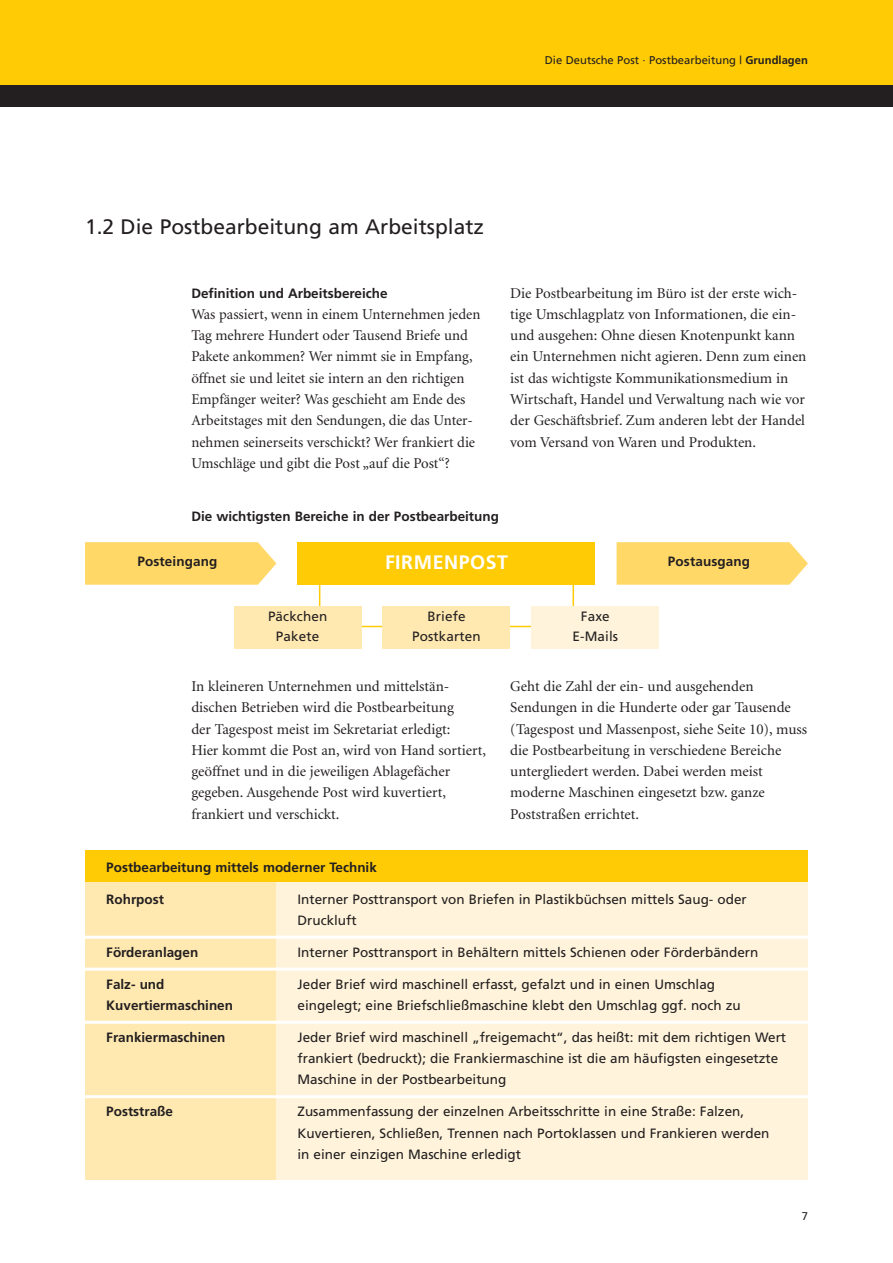
<style>
.page{position:relative;width:893px;height:1263px;background:#fff}
.page>*{position:absolute;margin:0;border:0;box-sizing:border-box;transform-origin:0 0}
.t1{font:21px "Frutiger";color:#231f20}
.t2{font:700 19.5px "Frutiger";letter-spacing:.03em;color:#fff}
.t3{font:15px/21.3px "Minion";color:#231f20}
.t4{font:13.5px/21.3px "Frutiger";color:#231f20;text-align:center}
.t5{font:700 13.5px "Frutiger";color:#231f20}
.t6{font:11.25px "Frutiger";color:#231f20}
.s1{font-weight:700}
</style>
<div class="page">
<div style="left:0;top:0;width:893px;height:85px;background:#ffcb04"></div>
<div style="left:0;top:85px;width:893px;height:21px;background:#231f20"></div>
<div style="left:85px;top:882px;width:191px;height:298px;background:#ffe9b1"></div>
<div style="left:276px;top:882px;width:532px;height:298px;background:#fff4db"></div>
<svg style="left:617px;top:542px;width:191px;height:43px;background:#ffda70"></svg>
<svg style="left:85px;top:542px;width:191px;height:43px;background:#ffda70"></svg>
<div style="left:298px;top:542px;width:297px;height:43px;background:#ffcb04"></div>
<div style="left:531px;top:606px;width:128px;height:42px;background:#fff4db"></div>
<div style="left:234px;top:606px;width:127px;height:42px;background:#ffe9b1"></div>
<div style="left:383px;top:606px;width:127px;height:42px;background:#ffe9b1"></div>
<div style="left:85px;top:850px;width:723px;height:32px;background:#ffcb04"></div>
<hr style="left:85px;top:936px;width:723px;height:3px;background:#fff">
<hr style="left:85px;top:967px;width:723px;height:3px;background:#fff">
<hr style="left:85px;top:1021px;width:723px;height:3px;background:#fff">
<hr style="left:85px;top:1095px;width:723px;height:3px;background:#fff">
<p class="t6" style="left:545px;top:55px;width:265px">Die Deutsche Post · Postbearbeitung | <span class="s1">Grundlagen</span></p>
<h1 class="t1" style="left:85px;top:218px;width:401px">1.2 Die Postbearbeitung am Arbeitsplatz</h1>
<p class="t5" style="left:191px;top:288px;width:198px">Definition und Arbeitsbereiche</p>
<p class="t3" style="left:191px;top:305px;width:291px">Was passiert, wenn in einem Unternehmen jeden Tag mehrere Hundert oder Tausend Briefe und Pakete ankommen? Wer nimmt sie in Empfang, öffnet sie und leitet sie intern an den richtigen Empfänger weiter? Was geschieht am Ende des Arbeitstages mit den Sendungen, die das Unter - nehmen seinerseits verschickt? Wer frankiert die Umschläge und gibt die Post „auf die Post“?</p>
<p class="t3" style="left:510px;top:283px;width:298px">Die Postbearbeitung im Büro ist der erste wich&shy;tige Umschlagplatz von Informationen, die ein&shy;und ausgehen: Ohne diesen Knotenpunkt kann ein Unternehmen nicht agieren. Denn zum einen ist das wichtigste Kommunikationsmedium in Wirtschaft, Handel und Verwaltung nach wie vor der Geschäfts brief. Zum anderen lebt der Handel vom Versand von Waren und Produkten.</p>
<p class="t5" style="left:191px;top:511px;width:309px">Die wichtigsten Bereiche in der Postbearbeitung</p>
<p class="t5" style="left:138px;top:556px;width:81px">Posteingang</p>
<h2 class="t2" style="left:385px;top:554px;width:124px">FIRMENPOST</h2>
<p class="t5" style="left:668px;top:556px;width:84px">Postausgang</p>
<p class="t4" style="left:268px;top:608px;width:61px;line-height:19.5px">Päckchen<br>Pakete</p>
<p class="t4" style="left:412px;top:608px;width:70px;line-height:19.5px">Briefe<br>Postkarten</p>
<p class="t4" style="left:572px;top:608px;width:47px;line-height:19.5px">Faxe<br>E-Mails</p>
<p class="t3" style="left:191px;top:677px;width:296px">In kleineren Unternehmen und mittelstän - dischen Betrieben wird die Postbearbeitung<br>der Tagespost meist im Sekreta riat erledigt:<br>Hier kommt die Post an, wird von Hand sortiert, geöffnet und in die jeweiligen Ablagefächer gegeben. Ausgehende Post wird kuvertiert, frankiert und verschickt.</p>
<p class="t3" style="left:510px;top:677px;width:298px">Geht die Zahl der ein- und ausgehenden Sendungen in die Hunderte oder gar Tausende (Tagespost und Massenpost, siehe Seite 10), muss die Post bearbeitung in verschiedene Bereiche untergliedert werden. Dabei werden meist moderne Maschinen eingesetzt bzw. ganze Poststraßen errichtet.</p>
<p class="t5" style="left:106px;top:862px;width:272px">Postbearbeitung mittels moderner Technik</p>
<p class="t5" style="left:106px;top:893px;width:59px">Rohrpost</p>
<p class="t4" style="left:297px;top:889px;width:451px;text-align:left">Interner Posttransport von Briefen in Plastikbüchsen mittels Saug- oder<br>Druckluft</p>
<p class="t5" style="left:106px;top:947px;width:94px">Förderanlagen</p>
<p class="t4" style="left:297px;top:942px;width:462px">Interner Posttransport in Behältern mittels Schienen oder Förderbändern</p>
<p class="t5" style="left:106px;top:978px;width:60px">Falz- und</p>
<p class="t4" style="left:298px;top:974px;width:419px">Jeder Brief wird maschinell erfasst, gefalzt und in einen Umschlag</p>
<p class="t5" style="left:106px;top:1000px;width:128px">Kuvertiermaschinen</p>
<p class="t4" style="left:298px;top:996px;width:445px">eingelegt; eine Briefschließmaschine klebt den Umschlag ggf. noch zu</p>
<p class="t5" style="left:106px;top:1032px;width:121px">Frankiermaschinen</p>
<p class="t4" style="left:297px;top:1027px;width:490px;text-align:left">Jeder Brief wird maschinell „freigemacht“, das heißt: mit dem richtigen Wert frankiert (bedruckt); die Frankiermaschine ist die am häufigsten eingesetzte<br>Maschine in der Postbearbeitung</p>
<p class="t5" style="left:106px;top:1106px;width:68px">Poststraße</p>
<p class="t4" style="left:297px;top:1102px;width:473px;text-align:left">Zusammenfassung der einzelnen Arbeitsschritte in eine Straße: Falzen,<br>Kuvertieren, Schließen, Trennen nach Portoklassen und Frankieren werden in einer einzigen Maschine erledigt</p>
<p class="t6" style="left:802px;top:1212px;width:8px">7</p>
</div>
